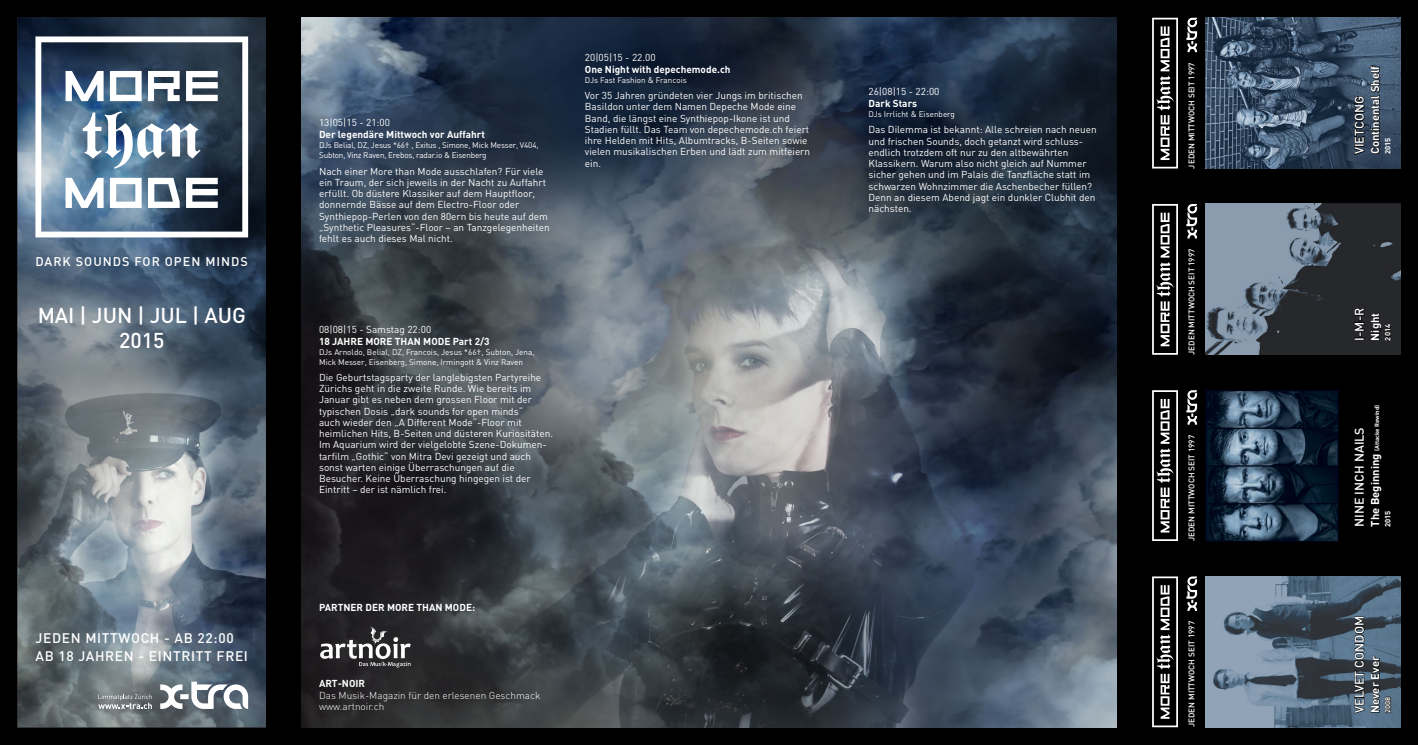
<style>
.page{position:relative;width:1418px;height:745px;background:#fff}
.page>*{position:absolute;margin:0;border:0;box-sizing:border-box;transform-origin:0 0}
.t1{font:500 21.25px/25.5px "DIN";color:#fff;text-align:center}
.t2{font:500 13.75px/18.8px "DIN";letter-spacing:.05em;color:#fff}
.t3{font:500 12.5px "DIN";color:#fff}
.t4{font:500 12.5px "DIN";letter-spacing:.08em;color:#fff}
.t5{font:700 11.25px "DIN";color:#fff}
.t6{font:10px/11.2px "DIN";color:#fff}
.t7{font:700 10px "DIN";color:#fff}
.t8{font:300 10px/11.2px "DIN";color:#fff}
.t9{font:8.12px/10px "DIN";color:#fff}
.t10{font:8.12px/10px "DIN";letter-spacing:-.02em;color:#fff}
.t11{font:500 8.12px "DIN";color:#fff}
.t12{font:700 7.5px "DIN";color:#fff}
.t13{font:700 6px "DIN";color:#fff}
.s1{font-size:11.25px}
</style>
<div class="page">
<div style="left:0;top:0;width:1417px;height:744px;background:#000"></div>
<img style="left:301px;top:18px;width:815px;height:708px">
<img style="left:18px;top:18px;width:248px;height:708px">
<img style="left:1205px;top:576px;width:195px;height:150px">
<img style="left:1205px;top:390px;width:133px;height:150px">
<img style="left:1205px;top:18px;width:195px;height:150px">
<img style="left:1205px;top:204px;width:195px;height:150px">
<svg style="left:1186px;top:576px;width:11px;height:34px"></svg>
<svg style="left:1186px;top:390px;width:11px;height:34px"></svg>
<svg style="left:1186px;top:204px;width:11px;height:34px"></svg>
<svg style="left:1186px;top:18px;width:11px;height:34px"></svg>
<svg style="left:1353px;top:616px;width:11px;height:97px"></svg>
<svg style="left:1353px;top:65px;width:27px;height:91px"></svg>
<svg style="left:1370px;top:654px;width:21px;height:59px"></svg>
<svg style="left:1352px;top:306px;width:39px;height:35px"></svg>
<svg style="left:1152px;top:576px;width:25px;height:150px"></svg>
<svg style="left:1152px;top:390px;width:25px;height:150px"></svg>
<svg style="left:1152px;top:204px;width:25px;height:150px"></svg>
<svg style="left:1152px;top:18px;width:25px;height:150px"></svg>
<svg style="left:160px;top:681px;width:88px;height:27px;background:#a2a9b0"></svg>
<svg style="left:98px;top:694px;width:54px;height:14px"></svg>
<svg style="left:35px;top:36px;width:213px;height:201px;background:#5c7083"></svg>
<svg style="left:83px;top:111px;width:117px;height:58px;background:#8198ac"></svg>
<svg style="left:66px;top:71px;width:38px;height:30px"></svg>
<svg style="left:110px;top:71px;width:32px;height:30px"></svg>
<svg style="left:186px;top:71px;width:32px;height:30px"></svg>
<svg style="left:148px;top:71px;width:32px;height:30px"></svg>
<svg style="left:66px;top:178px;width:38px;height:30px"></svg>
<svg style="left:110px;top:178px;width:32px;height:30px"></svg>
<svg style="left:148px;top:178px;width:32px;height:30px"></svg>
<svg style="left:186px;top:178px;width:32px;height:30px"></svg>
<img style="left:319px;top:624px;width:92px;height:44px">
<p class="t4" style="left:35px;top:253px;width:214px">DARK SOUNDS FOR OPEN MINDS</p>
<h1 class="t1" style="left:38px;top:301px;width:210px">MAI | JUN | JUL | AUG<br>2015</h1>
<h2 class="t2" style="left:35px;top:627px;width:214px">JEDEN MITTWOCH - AB 22:00<br>AB 18 JAHREN - EINTRITT FREI</h2>
<p class="t6" style="left:319px;top:117px;width:72px">13|05|15 - 21:00</p>
<p class="t7" style="left:319px;top:128px;width:167px">Der legendäre Mittwoch vor Auffahrt</p>
<p class="t10" style="left:319px;top:140px;width:221px">DJs Belial, DZ, Jesus *66† , Exitus , Simone, Mick Messer, V404,<br>Subton, Vinz Raven, Erebos, radar.io &amp; Eisenberg</p>
<p class="t6" style="left:319px;top:165px;width:232px">Nach einer More than Mode ausschlafen? Für viele ein Traum, der sich jeweils in der Nacht zu Auffahrt erfüllt. Ob düstere Klassiker auf dem Hauptfloor, donnernde Bässe auf dem Electro-Floor oder Synthiepop-Perlen von den 80ern bis heute auf dem „Synthetic Pleasures“-Floor – an Tanzgelegenheiten fehlt es auch dieses Mal nicht.</p>
<p class="t6" style="left:585px;top:51px;width:72px">20|05|15 - 22.00</p>
<p class="t7" style="left:585px;top:62px;width:147px">One Night with depechemode.ch</p>
<p class="t9" style="left:585px;top:75px;width:103px">DJs Fast Fashion &amp; Francois</p>
<p class="t6" style="left:585px;top:89px;width:227px">Vor 35 Jahren gründeten vier Jungs im britischen Basildon unter dem Namen Depeche Mode eine Band, die längst eine Synthiepop-Ikone ist und Stadien füllt. Das Team von depechemode.ch feiert ihre Helden mit Hits, Albumtracks, B-Seiten sowie vielen musikalischen Erben und lädt zum mitfeiern ein.</p>
<p class="t6" style="left:319px;top:323px;width:114px">08|08|15 - Samstag 22:00</p>
<p class="t7" style="left:319px;top:334px;width:172px">18 JAHRE MORE THAN MODE Part 2/3</p>
<p class="t9" style="left:319px;top:346px;width:217px">DJs Arnoldo, Belial, DZ, Francois, Jesus *66†, Subton, Jena,<br>Mick Messer, Eisenberg, Simone, Irmingott &amp; Vinz Raven</p>
<p class="t6" style="left:319px;top:371px;width:235px">Die Geburtstagsparty der langlebigsten Partyreihe Zürichs geht in die zweite Runde. Wie bereits im Januar gibt es neben dem grossen Floor mit der typischen Dosis „dark sounds for open minds“<br>auch wieder den „A Different Mode“-Floor mit heimlichen Hits, B-Seiten und düsteren Kuriositäten.<br>Im Aquarium wird der vielgelobte Szene-Dokumen&shy;tarfilm „Gothic“ von Mitra Devi gezeigt und auch sonst warten einige Überraschungen auf die Besucher. Keine Überraschung hingegen ist der Eintritt – der ist nämlich frei.</p>
<p class="t7" style="left:319px;top:600px;width:158px">PARTNER DER MORE THAN MODE:</p>
<p class="t7" style="left:319px;top:676px;width:48px">ART-NOIR</p>
<p class="t8" style="left:319px;top:689px;width:223px">Das Musik-Magazin für den erlesenen Geschmack www.artnoir.ch</p>
<p class="t6" style="left:868px;top:86px;width:72px">26|08|15 - 22:00</p>
<p class="t7" style="left:868px;top:97px;width:50px">Dark Stars</p>
<p class="t9" style="left:868px;top:109px;width:88px">DJs Irrlicht &amp; Eisenberg</p>
<p class="t6" style="left:868px;top:124px;width:230px">Das Dilemma ist bekannt: Alle schreien nach neuen und frischen Sounds, doch getanzt wird schluss&shy;endlich trotzdem oft nur zu den altbewährten Klassikern. Warum also nicht gleich auf Nummer sicher gehen und im Palais die Tanzfläche statt im schwarzen Wohnzimmer die Aschenbecher füllen?<br>Denn an diesem Abend jagt ein dunkler Clubhit den nächsten.</p>
<p class="t11" style="left:1186px;top:168px;width:108px;rotate:-90deg">JEDEN MITTWOCH SEIT 1997</p>
<p class="t11" style="left:1186px;top:354px;width:108px;rotate:-90deg">JEDEN MITTWOCH SEIT 1997</p>
<p class="t11" style="left:1186px;top:540px;width:108px;rotate:-90deg">JEDEN MITTWOCH SEIT 1997</p>
<p class="t11" style="left:1186px;top:726px;width:108px;rotate:-90deg">JEDEN MITTWOCH SEIT 1997</p>
<p class="t5" style="left:1367px;top:154px;width:90px;rotate:-90deg">Continental Shelf</p>
<p class="t3" style="left:1351px;top:154px;width:60px;rotate:-90deg">VIETCONG</p>
<p class="t12" style="left:1382px;top:154px;width:18px;rotate:-90deg">2015</p>
<p class="t3" style="left:1351px;top:340px;width:34px;rotate:-90deg">I-M-R</p>
<p class="t5" style="left:1367px;top:340px;width:29px;rotate:-90deg">Night</p>
<p class="t12" style="left:1382px;top:340px;width:18px;rotate:-90deg">2014</p>
<p class="t13" style="left:1373px;top:526px;width:123px;rotate:-90deg"><span class="s1">The Beginning</span> (Attacke Rewind)</p>
<p class="t3" style="left:1351px;top:526px;width:101px;rotate:-90deg">NINE INCH NAILS</p>
<p class="t12" style="left:1382px;top:526px;width:18px;rotate:-90deg">2015</p>
<p class="t3" style="left:1351px;top:712px;width:98px;rotate:-90deg">VELVET CONDOM</p>
<p class="t5" style="left:1367px;top:712px;width:58px;rotate:-90deg">Never Ever</p>
<p class="t12" style="left:1382px;top:712px;width:18px;rotate:-90deg">2008</p>
</div>
